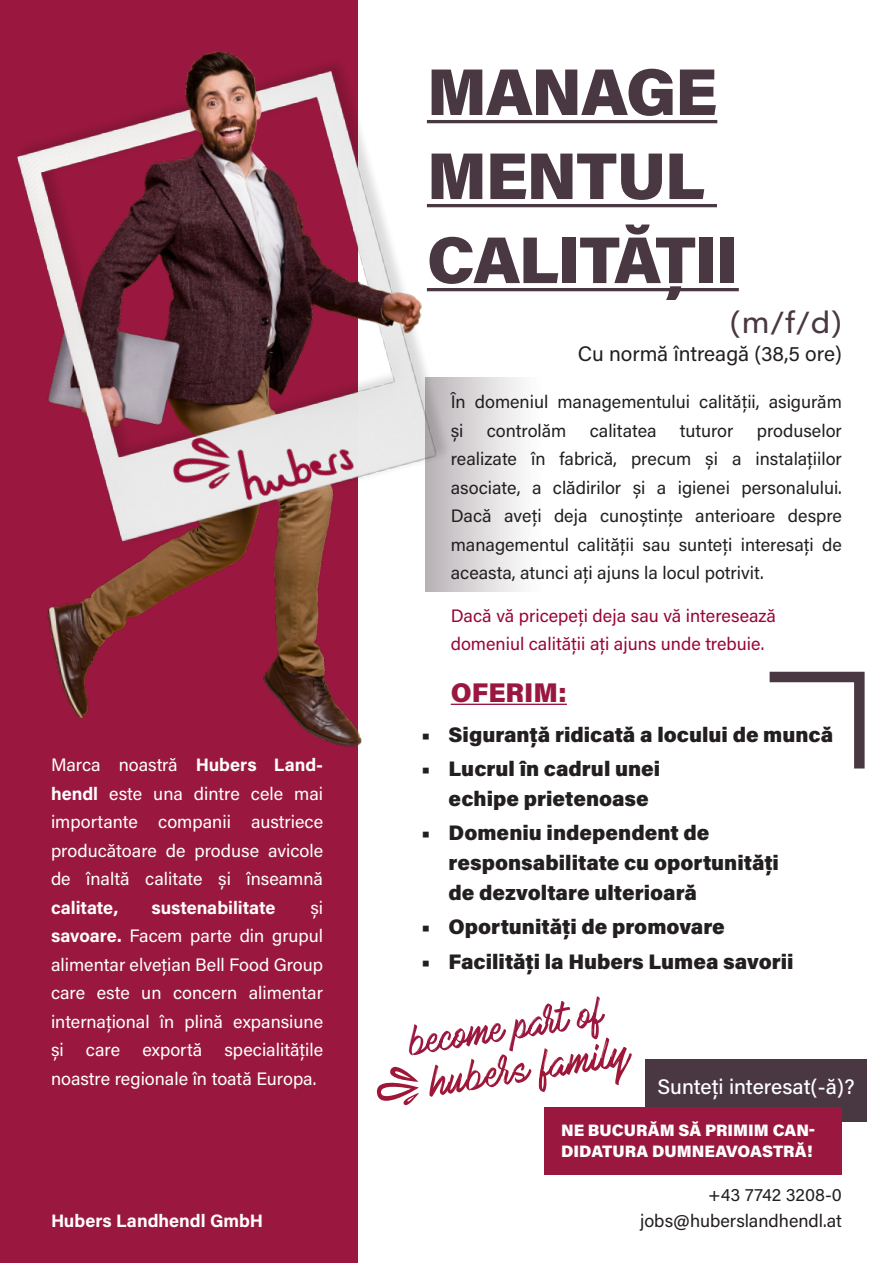
<style>
.page{position:relative;width:893px;height:1263px;background:#fff}
.page>*{position:absolute;margin:0;border:0;box-sizing:border-box;transform-origin:0 0}
.t1{font:900 66px/84px "Acumin Pro";letter-spacing:-.02em;color:#493741}
.t2{font:30px "Acumin Variable Concept";color:#493741}
.t3{font:900 27px "Acumin Pro";color:#9a1840}
.t4{font:900 21px/30px "Acumin Pro";color:#231f20}
.t5{font:21px "Acumin Pro";letter-spacing:-.005em;color:#231f20}
.t6{font:500 21px "Acumin Pro";letter-spacing:-.005em;color:#fff}
.t7{font:18px/28.5px "Acumin Pro";color:#231f20;text-align:right}
.t8{font:18px/28.5px "Acumin Pro";color:#fff;text-align:justify}
.t9{font:18px/28.5px "Acumin Pro";color:#99063a}
.t10{font:700 18px "Acumin Pro";color:#fff}
.t11{font:900 16.5px/21px "Acumin Pro";color:#fff}
.s1{font-weight:700}
</style>
<div class="page">
<div style="left:0;top:0;width:357px;height:1263px;background:#9a1840"></div>
<img style="left:16px;top:9px;width:472px;height:799px">
<img style="left:167px;top:394px;width:188px;height:128px">
<svg style="left:377px;top:996px;width:255px;height:110px"></svg>
<div style="left:646px;top:1059px;width:221px;height:63px;background:#493741"></div>
<div style="left:544px;top:1107px;width:298px;height:68px;background:#9a1840"></div>
<hr style="left:451px;top:704px;width:116px;height:1px;background:#9a1840">
<div style="left:425px;top:377px;width:120px;height:215px;background:linear-gradient(to right,#b8b1b5,#fff)"></div>
<hr style="left:427px;top:120px;width:290px;height:3px;background:#493741">
<hr style="left:427px;top:204px;width:290px;height:3px;background:#493741">
<hr style="left:427px;top:288px;width:312px;height:3px;background:#493741">
<svg style="left:769px;top:671px;width:96px;height:98px"></svg>
<p class="t8" style="left:51px;top:750px;width:274px">Marca noastră <span class="s1">Hubers Land&shy;hendl</span> este una dintre cele mai importante companii austriece producătoare de produse avicole de înaltă calitate și înseamnă</p>
<p class="t10" style="left:51px;top:895px;width:69px">calitate,</p>
<p class="t10" style="left:152px;top:895px;width:125px">sustenabilitate</p>
<p class="t8" style="left:51px;top:893px;width:274px;text-indent:259px">și <span class="s1">savoare.</span> Facem parte din grupul alimentar elvețian Bell Food Group care este un concern alimentar internațional în plină expansiune și care exportă specialitățile noastre regionale în toată Europa.</p>
<p class="t10" style="left:51px;top:1208px;width:214px">Hubers Landhendl GmbH</p>
<h1 class="t1" style="left:427px;top:47px;width:313px">MANAGE<br>MENTUL<br>CALITĂȚII</h1>
<h2 class="t2" style="left:730px;top:302px;width:114px">(m/f/d)</h2>
<p class="t5" style="left:578px;top:340px;width:266px">Cu normă întreagă (38,5 ore)</p>
<p class="t7" style="left:451px;top:387px;width:393px;text-align:left">În domeniul managementului calității, asigurăm și</p>
<p class="t7" style="left:451px;top:415px;width:393px;text-align:justify;text-indent:306px">produselor realizate în fabrică, precum și a instalațiilor asociate, a clădirilor și a igienei personalului.<br>Dacă aveți deja cunoștințe anterioare despre managementul calității sau sunteți interesați de aceasta, atunci ați ajuns la locul potrivit.</p>
<p class="t7" style="left:487px;top:415px;width:81px">controlăm</p>
<p class="t7" style="left:590px;top:415px;width:68px">calitatea</p>
<p class="t7" style="left:680px;top:415px;width:55px">tuturor</p>
<p class="t9" style="left:451px;top:600px;width:327px">Dacă vă pricepeți deja sau vă interesează domeniul calității ați ajuns unde trebuie.</p>
<h3 class="t3" style="left:451px;top:673px;width:118px">OFERIM:</h3>
<p class="t4" style="left:422px;top:718px;width:413px">• Siguranță ridicată a locului de muncă</p>
<p class="t4" style="left:449px;top:752px;width:213px;text-indent:-27px">• Lucrul în cadrul unei echipe prietenoase</p>
<p class="t4" style="left:449px;top:817px;width:332px;text-indent:-27px">• Domeniu independent de responsabilitate cu oportunități de dezvoltare ulterioară</p>
<p class="t4" style="left:422px;top:911px;width:305px">• Oportunități de promovare</p>
<p class="t4" style="left:422px;top:945px;width:374px">• Facilități la Hubers Lumea savorii</p>
<p class="t6" style="left:658px;top:1071px;width:199px">Sunteți interesat(-ă)?</p>
<p class="t11" style="left:561px;top:1119px;width:256px">NE BUCURĂM SĂ PRIMIM CAN-<br>DIDATURA DUMNEAVOASTRĂ!</p>
<p class="t7" style="left:640px;top:1181px;width:203px;line-height:25.5px">+43 7742 3208-0 jobs@huberslandhendl.at</p>
</div>
